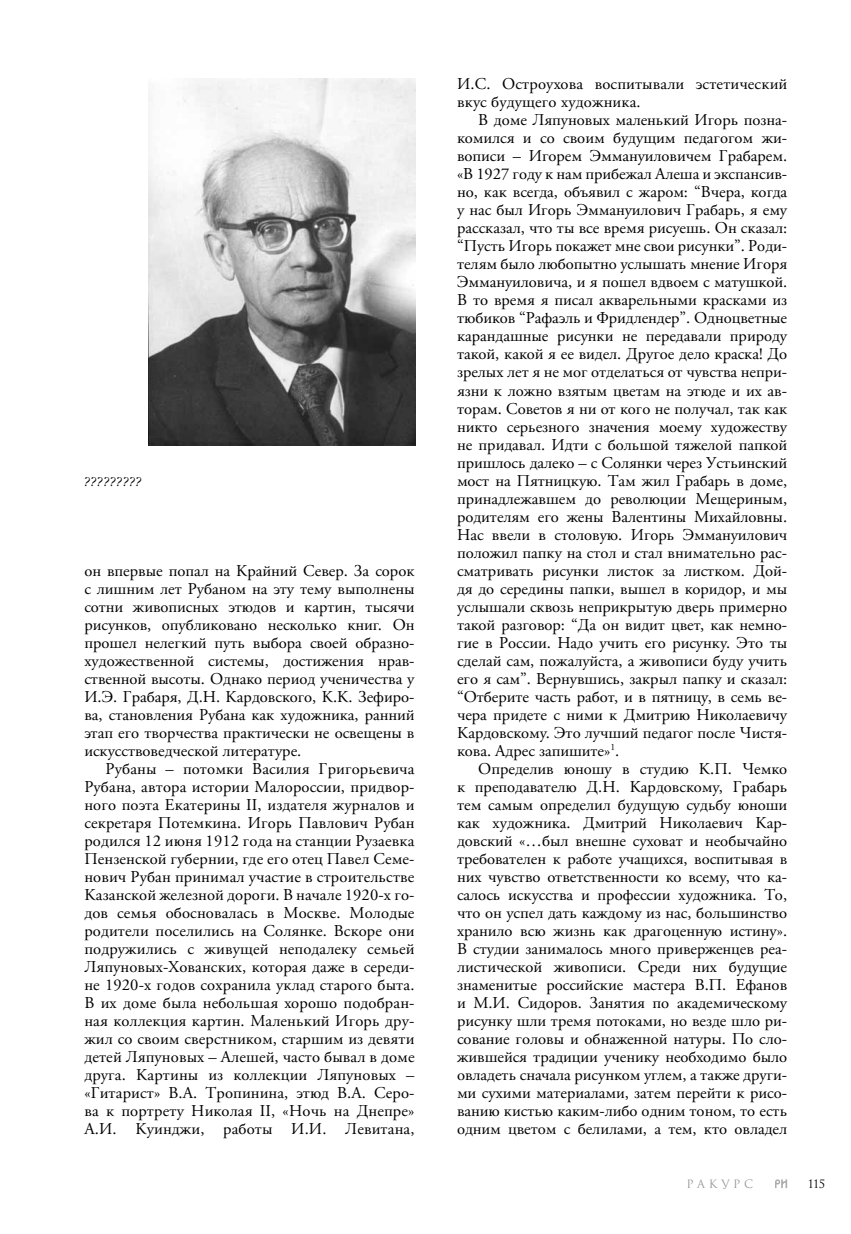
<style>
.page{position:relative;width:851px;height:1234px;background:#fff}
.page>*{position:absolute;margin:0;border:0;box-sizing:border-box;transform-origin:0 0}
.t1{font:16.5px/18px "APC Garamond";color:#000;text-align:justify}
.t2{font:italic 12px "Kudryashev";color:#000}
.t3{font:11.25px "Romul";letter-spacing:.33em;color:#969798}
.t4{font:11.25px "Romul";color:#000}
</style>
<div class="page">
<svg style="left:775px;top:1179px;width:12px;height:8px"></svg>
<img style="left:149px;top:79px;width:266px;height:366px">
<p class="t2" style="left:84px;top:474px;width:59px">?????????</p>
<p class="t1" style="left:84px;top:561px;width:331px">он впервые попал на Крайний Север. За сорок с лишним лет Рубаном на эту тему выполнены сотни живописных этюдов и картин, тысячи рисунков, опубликовано несколько книг. Он прошел нелегкий путь выбора своей образно&shy;художественной системы, достижения нрав&shy;ственной высоты. Однако период ученичества у И.Э. Грабаря, Д.Н. Кардовского, К.К. Зефиро&shy;ва, становления Рубана как художника, ранний этап его творчества практически не освещены в искусствоведческой литературе.</p>
<p class="t1" style="left:84px;top:759px;width:331px;text-indent:21px">Рубаны – потомки Василия Григорьевича Рубана, автора истории Малороссии, придвор&shy;ного поэта Екатерины II, издателя журналов и секретаря Потемкина. Игорь Павлович Рубан родился 12 июня 1912 года на станции Рузаевка Пензенской губернии, где его отец Павел Семе&shy;нович Рубан принимал участие в строительстве Казанской железной дороги. В начале 1920-х го&shy;дов семья обосновалась в Москве. Молодые родители поселились на Солянке. Вскоре они подружились с живущей неподалеку семьей Ляпуновых-Хованских, которая даже в середи&shy;не 1920-х годов сохранила уклад старого быта.<br>В их доме была небольшая хорошо подобран&shy;ная коллекция картин. Маленький Игорь дру&shy;жил со своим сверстником, старшим из девяти детей Ляпуновых – Алешей, часто бывал в доме друга. Картины из коллекции Ляпуновых – «Гитарист» В.А. Тропинина, этюд В.А. Серо&shy;ва к портрету Николая II, «Ночь на Днепре» А.И. Куинджи, работы И.И. Левитана,</p>
<p class="t1" style="left:457px;top:75px;width:331px">И.С. Остроухова воспитывали эстетический вкус будущего художника.</p>
<p class="t1" style="left:457px;top:111px;width:331px;text-indent:21px">В доме Ляпуновых маленький Игорь позна&shy;комился и со своим будущим педагогом жи&shy;вописи – Игорем Эммануиловичем Грабарем. «В 1927 году к нам прибежал Алеша и экспансив&shy;но, как всегда, объявил с жаром: “Вчера, когда у нас был Игорь Эммануилович Грабарь, я ему рассказал, что ты все время рисуешь. Он сказал: “Пусть Игорь покажет мне свои рисунки”. Роди&shy;телям было любопытно услышать мнение Игоря Эммануиловича, и я пошел вдвоем с матушкой.<br>В то время я писал акварельными красками из тюбиков “Рафаэль и Фридлендер”. Одноцветные карандашные рисунки не передавали природу такой, какой я ее видел. Другое дело краска! До зрелых лет я не мог отделаться от чувства непри&shy;язни к ложно взятым цветам на этюде и их ав&shy;торам. Советов я ни от кого не получал, так как никто серьезного значения моему художеству не придавал. Идти с большой тяжелой папкой пришлось далеко – с Солянки через Устьинский мост на Пятницкую. Там жил Грабарь в доме, принадлежавшем до революции Мещериным, родителям его жены Валентины Михайловны.<br>Нас ввели в столовую. Игорь Эммануилович положил папку на стол и стал внимательно рас&shy;сматривать рисунки листок за листком. Дой&shy;дя до середины папки, вышел в коридор, и мы услышали сквозь неприкрытую дверь примерно такой разговор: “Да он видит цвет, как немно&shy;гие в России. Надо учить его рисунку. Это ты сделай сам, пожалуйста, а живописи буду учить его я сам”. Вернувшись, закрыл папку и сказал: “Отберите часть работ, и в пятницу, в семь ве&shy;чера придете с ними к Дмитрию Николаевичу Кардовскому. Это лучший педагог после Чистя&shy;кова. Адрес запишите»<sup>1</sup>.</p>
<p class="t1" style="left:457px;top:759px;width:331px;text-indent:21px">Определив юношу в студию К.П. Чемко к преподавателю Д.Н. Кардовскому, Грабарь тем самым определил будущую судьбу юноши как художника. Дмитрий Николаевич Кар&shy;довский «…был внешне суховат и необычайно требователен к работе учащихся, воспитывая в них чувство ответственности ко всему, что ка&shy;салось искусства и профессии художника. То, что он успел дать каждому из нас, большинство хранило всю жизнь как драгоценную истину».<br>В студии занималось много приверженцев реа&shy;листической живописи. Среди них будущие знаменитые российские мастера В.П. Ефанов и М.И. Сидоров. Занятия по академическому рисунку шли тремя потоками, но везде шло ри&shy;сование головы и обнаженной натуры. По сло&shy;жившейся традиции ученику необходимо было овладеть сначала рисунком углем, а также други&shy;ми сухими материалами, затем перейти к рисо&shy;ванию кистью каким-либо одним тоном, то есть одним цветом с белилами, а тем, кто овладел</p>
<p class="t3" style="left:686px;top:1176px;width:68px">ракурс</p>
<p class="t4" style="left:808px;top:1176px;width:18px">115</p>
</div>
